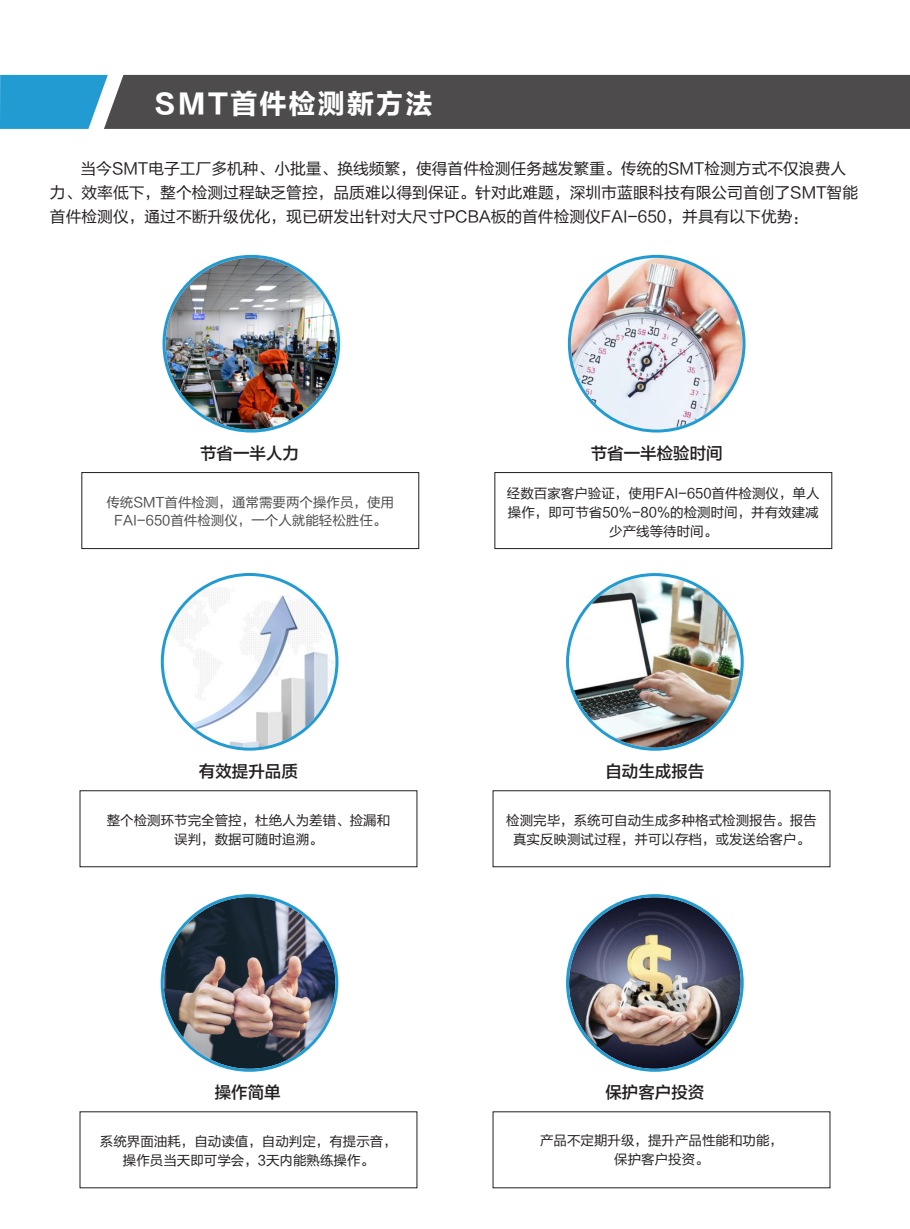
<style>
.page{position:relative;width:910px;height:1229px;background:#fff}
.page>*{position:absolute;margin:0;border:0;box-sizing:border-box;transform-origin:0 0}
.t1{font:27px "FZLTDHK GBK1 0";letter-spacing:.08em;color:#fff}
.t2{font:16.5px "FZLTZHK GBK1 0";color:#231f20}
.t3{font:15.75px/24px "FZLTHK GBK1 0";color:#231f20}
.t4{font:13.5px/18.8px "FZLTHK GBK1 0";color:#231f20;text-align:center}
.t5{font:13.5px/18.8px "FZLTHK GBK1 0";color:#4d4b4b;text-align:center}
</style>
<div class="page">
<svg style="left:0;top:75px;width:910px;height:54px;background:#4b575c"></svg>
<div style="left:81px;top:472px;width:338px;height:77px;border:1px solid #231f20"></div>
<div style="left:494px;top:472px;width:338px;height:77px;border:1px solid #231f20"></div>
<div style="left:80px;top:790px;width:337px;height:77px;border:1px solid #231f20"></div>
<div style="left:493px;top:790px;width:337px;height:77px;border:1px solid #231f20"></div>
<img style="left:568px;top:255px;width:177px;height:177px">
<img style="left:163px;top:255px;width:177px;height:177px">
<svg style="left:161px;top:573px;width:177px;height:178px"></svg>
<img style="left:566px;top:573px;width:178px;height:178px">
<img style="left:566px;top:894px;width:178px;height:178px">
<img style="left:161px;top:894px;width:177px;height:178px">
<h1 class="t1" style="left:154px;top:89px;width:280px">SMT首件检测新方法</h1>
<p class="t3" style="left:50px;top:156px;width:810px;text-indent:31px">当今SMT电子工厂多机种、小批量、换线频繁，使得首件检测任务越发繁重。传统的SMT检测方式不仅浪费人力、效率低下，整个检测过程缺乏管控，品质难以得到保证。针对此难题，深圳市蓝眼科技有限公司首创了SMT智能首件检测仪，通过不断升级优化，现已研发出针对大尺寸PCBA板的首件检测仪FAI-650，并具有以下优势：</p>
<p class="t2" style="left:200px;top:444px;width:100px">节省一半人力</p>
<p class="t2" style="left:591px;top:444px;width:133px">节省一半检验时间</p>
<p class="t4" style="left:507px;top:485px;width:314px">经数百家客户验证，使用FAI-650首件检测仪，单人操作，即可节省50%-80%的检测时间，并有效建减少产线等待时间。</p>
<p class="t5" style="left:106px;top:493px;width:289px">传统SMT首件检测，通常需要两个操作员，使用<br>FAI-650首件检测仪，一个人就能轻松胜任。</p>
<p class="t2" style="left:199px;top:762px;width:100px">有效提升品质</p>
<p class="t2" style="left:605px;top:762px;width:100px">自动生成报告</p>
<p class="t4" style="left:506px;top:811px;width:312px">检测完毕，系统可自动生成多种格式检测报告。报告真实反映测试过程，并可以存档，或发送给客户。</p>
<p class="t4" style="left:107px;top:811px;width:285px">整个检测环节完全管控，杜绝人为差错、捡漏和误判，数据可随时追溯。</p>
<p class="t2" style="left:215px;top:1083px;width:67px">操作简单</p>
<p class="t2" style="left:605px;top:1083px;width:100px">保护客户投资</p>
<p class="t4" style="left:540px;top:1131px;width:244px">产品不定期升级，提升产品性能和功能，保护客户投资。</p>
<p class="t4" style="left:100px;top:1132px;width:298px">系统界面油耗，自动读值，自动判定，有提示音，操作员当天即可学会，3天内能熟练操作。</p>
</div>
